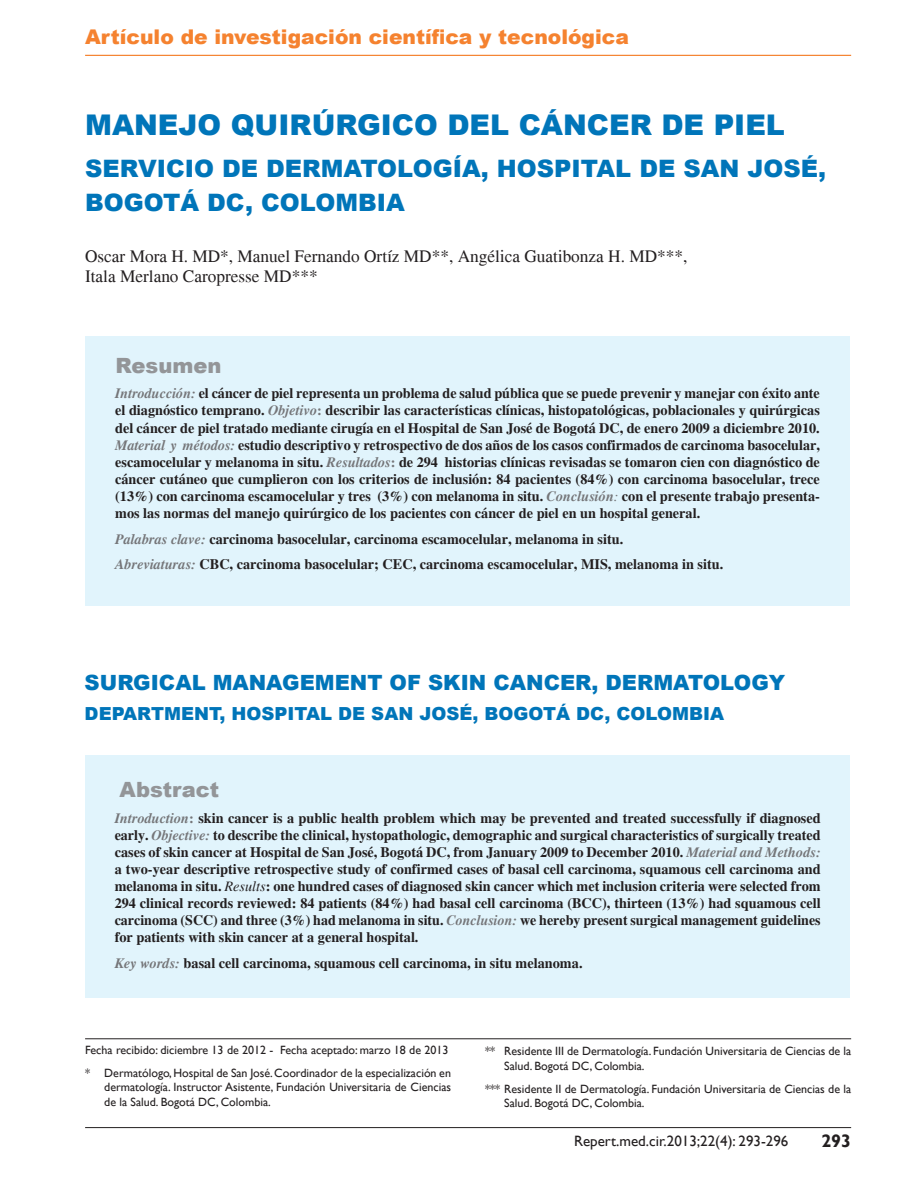
<style>
.page{position:relative;width:915px;height:1191px;background:#fff}
.page>*{position:absolute;margin:0;border:0;box-sizing:border-box;transform-origin:0 0}
.TITULARES{font:900 28.5px "Arial";color:#0075b9}
.TITULARES-2{font:900 24px/34.2px "Arial";color:#0075b9}
.TITULO_ABSTRACT_SI{font:900 21px "Arial";color:#0075b9}
.SUBTITULOS{font:900 21px "Arial";color:#939598}
.SECCION_1{font:900 20.25px "Arial";color:#f5822f}
.TITULO_ABSTRACT_SI-2{font:900 18px "Arial";color:#0075b9}
.t1{font:700 18px "Gill Sans";color:#231f20}
.AUTOR{font:17.25px "Times";color:#231f20}
.CORNIZAS_ABAJO{font:15px "Gill Sans";color:#231f20}
.RESUMEN_TEXTO_2{font:700 14.25px/17.1px "Times";color:#231f20;text-align:justify}
.NOTAS{font:12px/14.4px "Gill Sans";color:#231f20}
.s1{font-style:italic;color:#757679}
.s2{color:#757679}
.s3{font-weight:400;font-style:italic;color:#757679}
.s4{font-weight:400;font-style:italic}
</style>
<div class="page">
<hr style="left:85px;top:55px;width:765px;height:1px;background:#f5822f">
<hr style="left:85px;top:1127px;width:765px;height:1px;background:#231f20">
<div style="left:85px;top:755px;width:764px;height:243px;background:#e1f4fc"></div>
<div style="left:85px;top:336px;width:764px;height:269px;background:#e1f4fc"></div>
<hr style="left:85px;top:1038px;width:765px;height:1px;background:#231f20">
<p class="SECCION_1" style="left:85px;top:22px;width:545px">Artículo de investigación científica y tecnológica</p>
<p class="TITULARES" style="left:85px;top:104px;width:701px">MANEJO QUIRÚRGICO DEL CÁNCER DE PIEL</p>
<p class="TITULARES-2" style="left:85px;top:150px;width:742px">SERVICIO DE DERMATOLOGÍA, HOSPITAL DE SAN JOSÉ,<br>BOGOTÁ DC, COLOMBIA</p>
<p class="AUTOR" style="left:85px;top:245px;width:603px">Oscar Mora H. MD*, Manuel Fernando Ortíz MD**, Angélica Guatibonza H. MD***,</p>
<p class="AUTOR" style="left:85px;top:266px;width:234px">Itala Merlano Caropresse MD***</p>
<p class="SUBTITULOS" style="left:116px;top:350px;width:107px">Resumen</p>
<p class="RESUMEN_TEXTO_2" style="left:115px;top:385px;width:706px"><span class="s1">Introducción:</span> el cáncer de piel representa un problema de salud pública que se puede prevenir y manejar con éxito ante el diagnóstico temprano. <span class="s1">Objetivo</span><span class="s2">:</span> describir las características clínicas, histopatológicas, poblacionales y quirúrgicas del cáncer de piel tratado mediante cirugía en el Hospital de San José de Bogotá DC, de enero 2009 a diciembre 2010.<br><span class="s1">Material y métodos:</span> estudio descriptivo y retrospectivo de dos años de los casos confirmados de carcinoma basocelular, escamocelular y melanoma in situ. <span class="s1">Resultados</span><span class="s2">:</span> de 294 historias clínicas revisadas se tomaron cien con diagnóstico de cáncer cutáneo que cumplieron con los criterios de inclusión: 84 pacientes (84%) con carcinoma basocelular, trece (13%) con carcinoma escamocelular y tres (3%) con melanoma in situ. <span class="s1">Conclusión</span><span class="s3">:</span> con el presente trabajo presenta&shy;mos las normas del manejo quirúrgico de los pacientes con cáncer de piel en un hospital general.</p>
<p class="RESUMEN_TEXTO_2" style="left:115px;top:530px;width:509px"><span class="s1">Palabras clave:</span> carcinoma basocelular, carcinoma escamocelular, melanoma in situ.</p>
<p class="RESUMEN_TEXTO_2" style="left:115px;top:555px;width:609px"><span class="s1">Abreviaturas:</span> CBC, carcinoma basocelular; CEC, carcinoma escamocelular, MIS, melanoma in situ.</p>
<p class="TITULO_ABSTRACT_SI" style="left:85px;top:667px;width:701px">SURGICAL MANAGEMENT OF SKIN CANCER, DERMATOLOGY</p>
<p class="TITULO_ABSTRACT_SI-2" style="left:85px;top:700px;width:641px">DEPARTMENT, HOSPITAL DE SAN JOSÉ, BOGOTÁ DC, COLOMBIA</p>
<p class="SUBTITULOS" style="left:120px;top:774px;width:101px">Abstract</p>
<p class="RESUMEN_TEXTO_2" style="left:115px;top:809px;width:707px"><span class="s1">Introduction</span><span class="s2">:</span> skin cancer is a public health problem which may be prevented and treated successfully if diagnosed early. <span class="s1">Objective:</span> to describe the clinical, hystopathologic, demographic and surgical characteristics of surgically treated cases of skin cancer at Hospital de San José, Bogotá DC, from January 2009 to December 2010. <span class="s1">Material and Methods: </span>a two-year descriptive retrospective study of confirmed cases of basal cell carcinoma, squamous cell carcinoma and melanoma in situ. <span class="s4">Results</span>: one hundred cases of diagnosed skin cancer which met inclusion criteria were selected from 294 clinical records reviewed: 84 patients (84%) had basal cell carcinoma (BCC), thirteen (13%) had squamous cell carcinoma (SCC) and three (3%) had melanoma in situ. <span class="s1">Conclusion:</span> we hereby present surgical management guidelines for patients with skin cancer at a general hospital.</p>
<p class="RESUMEN_TEXTO_2" style="left:115px;top:954px;width:469px"><span class="s1">Key words:</span> basal cell carcinoma, squamous cell carcinoma, in situ melanoma.</p>
<p class="NOTAS" style="left:85px;top:1043px;width:365px">Fecha recibido: diciembre 13 de 2012 - Fecha aceptado: marzo 18 de 2013</p>
<p class="NOTAS" style="left:104px;top:1066px;width:348px;text-align:justify;text-indent:-19px">* Dermatólogo, Hospital de San José. Coordinador de la especialización en dermatología. Instructor Asistente, Fundación Universitaria de Ciencias de la Salud. Bogotá DC, Colombia.</p>
<p class="NOTAS" style="left:504px;top:1044px;width:348px;text-indent:-19px">** Residente III de Dermatología. Fundación Universitaria de Ciencias de la<br>Salud. Bogotá DC, Colombia.</p>
<p class="NOTAS" style="left:504px;top:1081px;width:348px;text-indent:-19px">*** Residente II de Dermatología. Fundación Universitaria de Ciencias de la<br>Salud. Bogotá DC, Colombia.</p>
<p class="CORNIZAS_ABAJO" style="left:574px;top:1132px;width:216px">Repert.med.cir.2013;22(4): 293-296</p>
<p class="t1" style="left:821px;top:1129px;width:31px">293</p>
</div>
